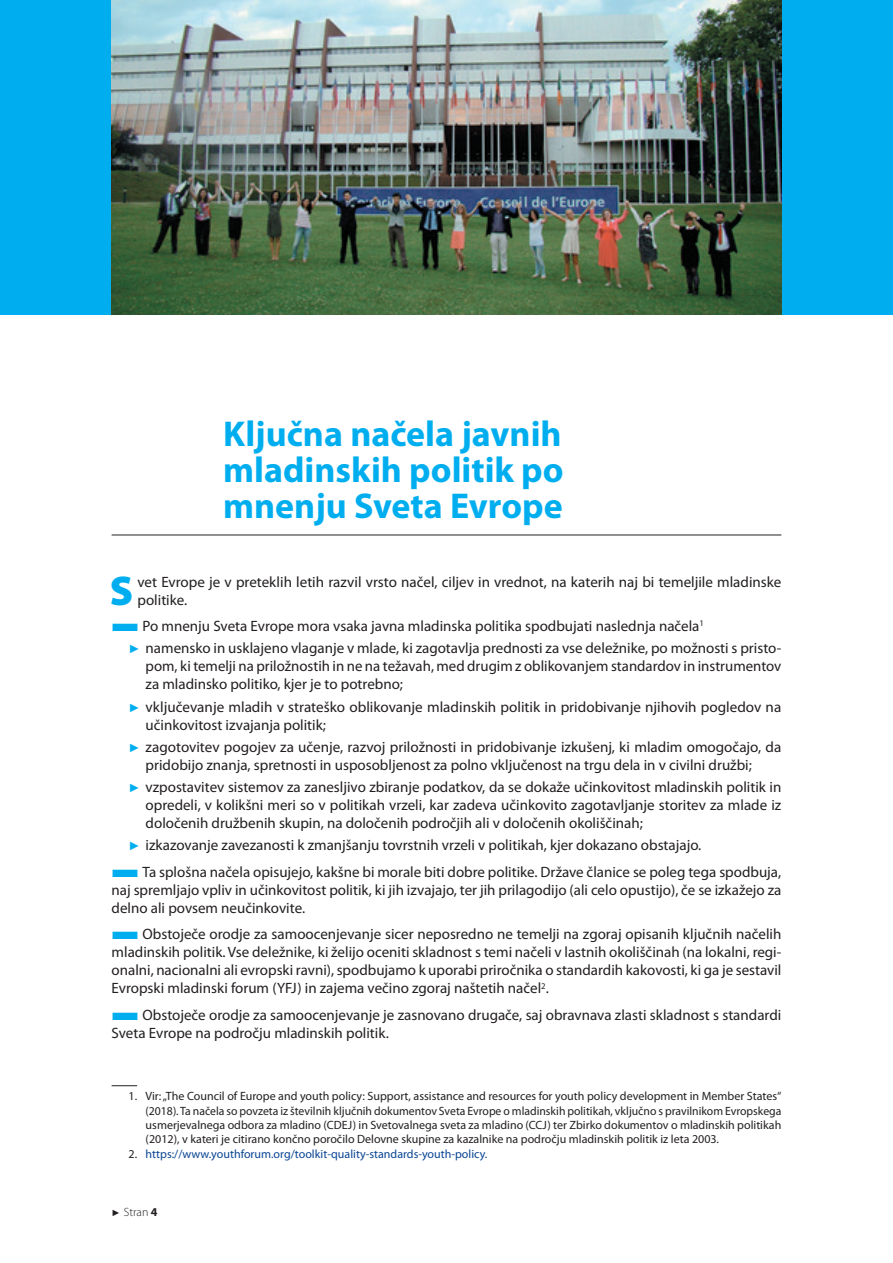
<style>
.page{position:relative;width:893px;height:1263px;background:#fff}
.page>*{position:absolute;margin:0;border:0;box-sizing:border-box;transform-origin:0 0}
.t1{font:900 41.7px "Myriad Pro";color:#00aeef}
.t2{font:700 36px/36px "Myriad Pro";color:#00aeef;text-align:justify}
.t3{font:15px/18px "Myriad Pro";color:#231f20}
.t4{font:12px/14.4px "Myriad Pro";color:#231f20;text-align:justify}
.t5{font:12px "Myriad Pro";color:#094594}
.t6{font:300 12px "Myriad Pro";color:#231f20}
.s1{color:#00aeef}
.s2{font-family:"Arial";font-size:12px;color:#00aeef}
.s3{color:#231f20}
.s4{font-family:"Arial";font-weight:400;font-size:9px}
.s5{font-weight:700}
</style>
<div class="page">
<div style="left:0;top:0;width:893px;height:315px;background:#00aeef"></div>
<hr style="left:112px;top:535px;width:669px;height:1px;background:#231f20">
<svg style="left:112px;top:1085px;width:25px;height:1px"></svg>
<img style="left:112px;top:0;width:669px;height:315px">
<h2 class="t2" style="left:223px;top:414px;width:342px">Ključna načela javnih mladinskih politik po mnenju Sveta Evrope</h2>
<h1 class="t1" style="left:110px;top:563px;width:25px">S</h1>
<p class="t3" style="left:138px;top:572px;width:645px">vet Evrope je v preteklih letih razvil vrsto načel, ciljev in vrednot, na katerih naj bi temeljile mladinske politike.</p>
<p class="t3" style="left:129px;top:615px;width:654px;line-height:22.2px;text-indent:-17px"><span class="s1">■</span>Po mnenju Sveta Evrope mora vsaka javna mladinska politika spodbujati naslednja načela<sup>1<br></sup><span class="s2">►</span> namensko in usklajeno vlaganje v mlade, ki zagotavlja prednosti za vse deležnike, po možnosti s pristo-</p>
<p class="t3" style="left:146px;top:657px;width:637px">pom, ki temelji na priložnostih in ne na težavah, med drugim z oblikovanjem standardov in instrumentov za mladinsko politiko, kjer je to potrebno;</p>
<p class="t3" style="left:146px;top:697px;width:637px;text-indent:-17px"><span class="s2">►</span> vključevanje mladih v strateško oblikovanje mladinskih politik in pridobivanje njihovih pogledov na učinkovitost izvajanja politik;</p>
<p class="t3" style="left:146px;top:738px;width:637px;text-indent:-17px"><span class="s2">►</span> zagotovitev pogojev za učenje, razvoj priložnosti in pridobivanje izkušenj, ki mladim omogočajo, da pridobijo znanja, spretnosti in usposobljenost za polno vključenost na trgu dela in v civilni družbi;</p>
<p class="t3" style="left:146px;top:778px;width:637px;text-align:justify;text-indent:-17px"><span class="s2">►</span> vzpostavitev sistemov za zanesljivo zbiranje podatkov, da se dokaže učinkovitost mladinskih politik in opredeli, v kolikšni meri so v politikah vrzeli, kar zadeva učinkovito zagotavljanje storitev za mlade iz določenih družbenih skupin, na določenih področjih ali v določenih okoliščinah;</p>
<p class="t3" style="left:129px;top:836px;width:574px"><span class="s2">►</span> izkazovanje zavezanosti k zmanjšanju tovrstnih vrzeli v politikah, kjer dokazano obstajajo.</p>
<p class="t3" style="left:112px;top:863px;width:671px;text-align:justify"><span class="s1">■</span>Ta splošna načela opisujejo, kakšne bi morale biti dobre politike. Države članice se poleg tega spodbuja, naj spremljajo vpliv in učinkovitost politik, ki jih izvajajo, ter jih prilagodijo (ali celo opustijo), če se izkažejo za delno ali povsem neučinkovite.</p>
<p class="t3" style="left:112px;top:925px;width:671px;text-align:justify"><span class="s1">■</span>Obstoječe orodje za samoocenjevanje sicer neposredno ne temelji na zgoraj opisanih ključnih načelih mladinskih politik. Vse deležnike, ki želijo oceniti skladnost s temi načeli v lastnih okoliščinah (na lokalni, regi&shy;onalni, nacionalni ali evropski ravni), spodbujamo k uporabi priročnika o standardih kakovosti, ki ga je sestavil Evropski mladinski forum (YFJ) in zajema večino zgoraj naštetih načel<sup>2</sup>.</p>
<p class="t3" style="left:112px;top:1006px;width:671px"><span class="s1">■</span>Obstoječe orodje za samoocenjevanje je zasnovano drugače, saj obravnava zlasti skladnost s standardi<br>Sveta Evrope na področju mladinskih politik.</p>
<p class="t4" style="left:146px;top:1089px;width:637px;text-indent:-17px">1. Vir: „The Council of Europe and youth policy: Support, assistance and resources for youth policy development in Member States“ (2018). Ta načela so povzeta iz številnih ključnih dokumentov Sveta Evrope o mladinskih politikah, vključno s pravilnikom Evropskega usmerjevalnega odbora za mladino (CDEJ) in Svetovalnega sveta za mladino (CCJ) ter Zbirko dokumentov o mladinskih politikah (2012), v kateri je citirano končno poročilo Delovne skupine za kazalnike na področju mladinskih politik iz leta 2003.</p>
<p class="t5" style="left:129px;top:1146px;width:360px"><span class="s3">2.</span> https://www.youthforum.org/toolkit-quality-standards-youth-policy.</p>
<p class="t6" style="left:112px;top:1205px;width:47px"><span class="s4">►</span> Stran <span class="s5">4</span></p>
</div>
